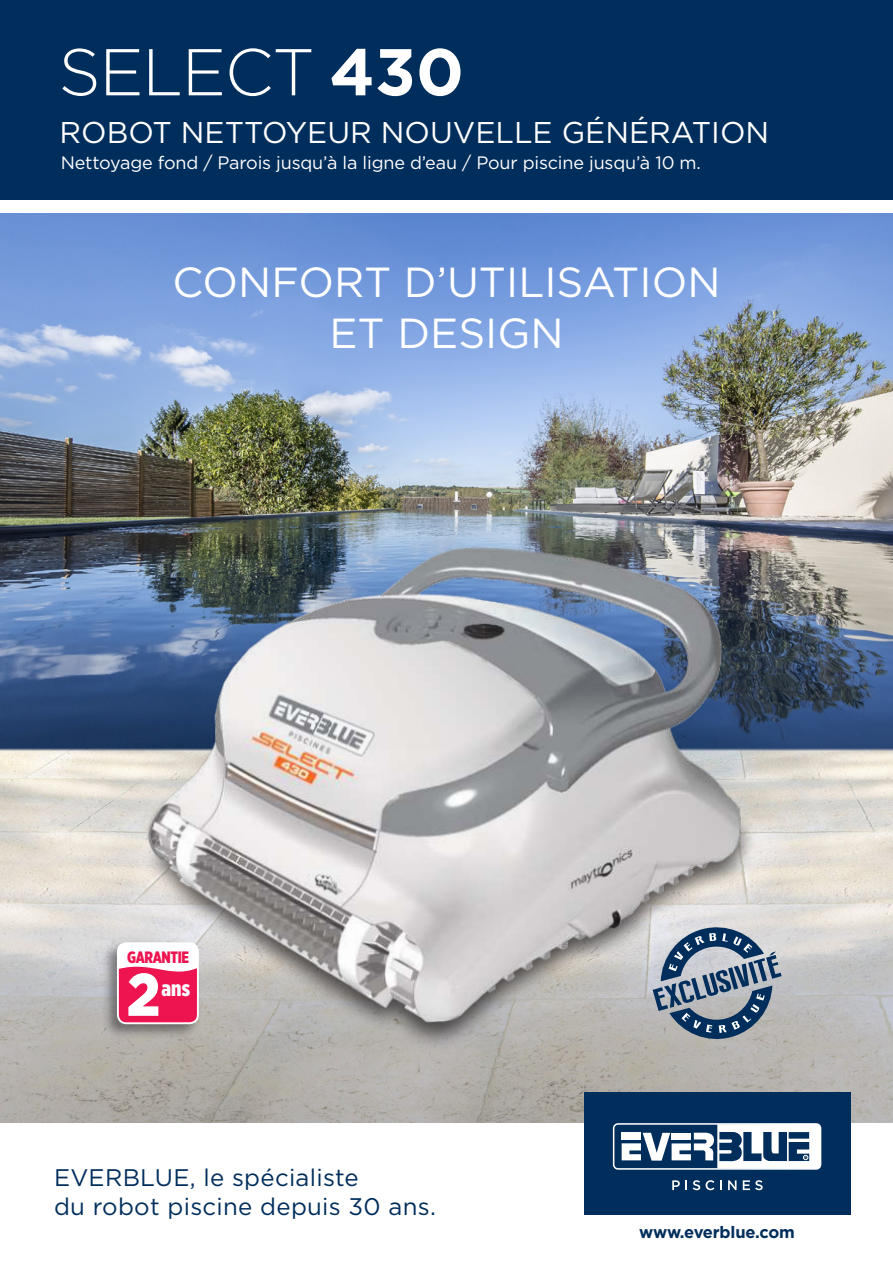
<style>
.page{position:relative;width:893px;height:1263px;background:#fff}
.page>*{position:absolute;margin:0;border:0;box-sizing:border-box;transform-origin:0 0}
.t1{font:300 66px "Gotham";letter-spacing:-.02em;color:#fff}
.t2{font:900 60px "Gotham";color:#fff;scale:.9 1}
.t3{font:42px/50.4px "Gotham";color:#fff;text-align:center}
.t4{font:30px "Gotham";color:#fff}
.t5{font:24px/28.8px "Gotham";letter-spacing:.01em;color:#002e5c}
.t6{font:900 21.6px "Gotham X Narrow";color:#fff}
.t7{font:500 19.2px "Gotham";color:#fff}
.t8{font:18px "Gotham";letter-spacing:-.01em;color:#fff}
.t9{font:700 16.5px "Gotham";letter-spacing:-.01em;color:#002e5c}
.t10{font:900 16.5px "Gotham X Narrow";letter-spacing:-.02em;color:#ed1450}
.s1{font-weight:700}
</style>
<div class="page">
<img style="left:0;top:213px;width:893px;height:535px">
<img style="left:0;top:748px;width:893px;height:375px">
<div style="left:584px;top:1092px;width:266px;height:123px;background:#002e5c"></div>
<svg style="left:672px;top:1180px;width:15px;height:10px"></svg>
<svg style="left:693px;top:1180px;width:7px;height:10px"></svg>
<svg style="left:706px;top:1180px;width:8px;height:10px"></svg>
<svg style="left:720px;top:1180px;width:2px;height:10px"></svg>
<svg style="left:728px;top:1180px;width:8px;height:10px"></svg>
<svg style="left:743px;top:1180px;width:20px;height:10px"></svg>
<svg style="left:613px;top:1123px;width:208px;height:47px"></svg>
<div style="left:101px;top:940px;width:100px;height:99px;background:#231f20;opacity:.5"></div>
<div style="left:118px;top:943px;width:80px;height:80px;background:#ed1450;border-radius:8px"></div>
<svg style="left:118px;top:943px;width:25px;height:26px"></svg>
<div style="left:117px;top:942px;width:82px;height:82px;border:2px solid #fff;border-radius:8px"></div>
<svg style="left:760px;top:925px;width:22px;height:117px"></svg>
<div style="left:0;top:0;width:893px;height:206px;background:#002e5c"></div>
<div style="left:0;top:200px;width:893px;height:13px;background:#fff"></div>
<div style="left:143px;top:754px;width:617px;height:298px;background:#231f20;opacity:.75"></div>
<img style="left:143px;top:540px;width:603px;height:490px">
<p class="t7" style="left:306px;top:58px;width:134px;rotate:-5deg">EXCLUSIVITÉ</p>
<h1 class="t1" style="left:58px;top:43px;width:407px">SELECT <span class="s1">430</span></h1>
<h3 class="t4" style="left:60px;top:116px;width:711px">ROBOT NETTOYEUR NOUVELLE GÉNÉRATION</h3>
<p class="t8" style="left:61px;top:153px;width:642px">Nettoyage fond / Parois jusqu’à la ligne d’eau / Pour piscine jusqu’à 10 m.</p>
<h3 class="t3" style="left:172px;top:258px;width:550px">CONFORT D’UTILISATION<br>ET DESIGN</h3>
<p class="t10" style="left:127px;top:950px;width:64px">GARANTIE</p>
<h2 class="t2" style="left:127px;top:968px;width:39px">2</h2>
<p class="t6" style="left:162px;top:978px;width:30px">ans</p>
<h3 class="t5" style="left:54px;top:1164px;width:383px">EVERBLUE, le spécialiste<br>du robot piscine depuis 30 ans.</h3>
<p class="t9" style="left:639px;top:1225px;width:157px">www.everblue.com</p>
</div>
